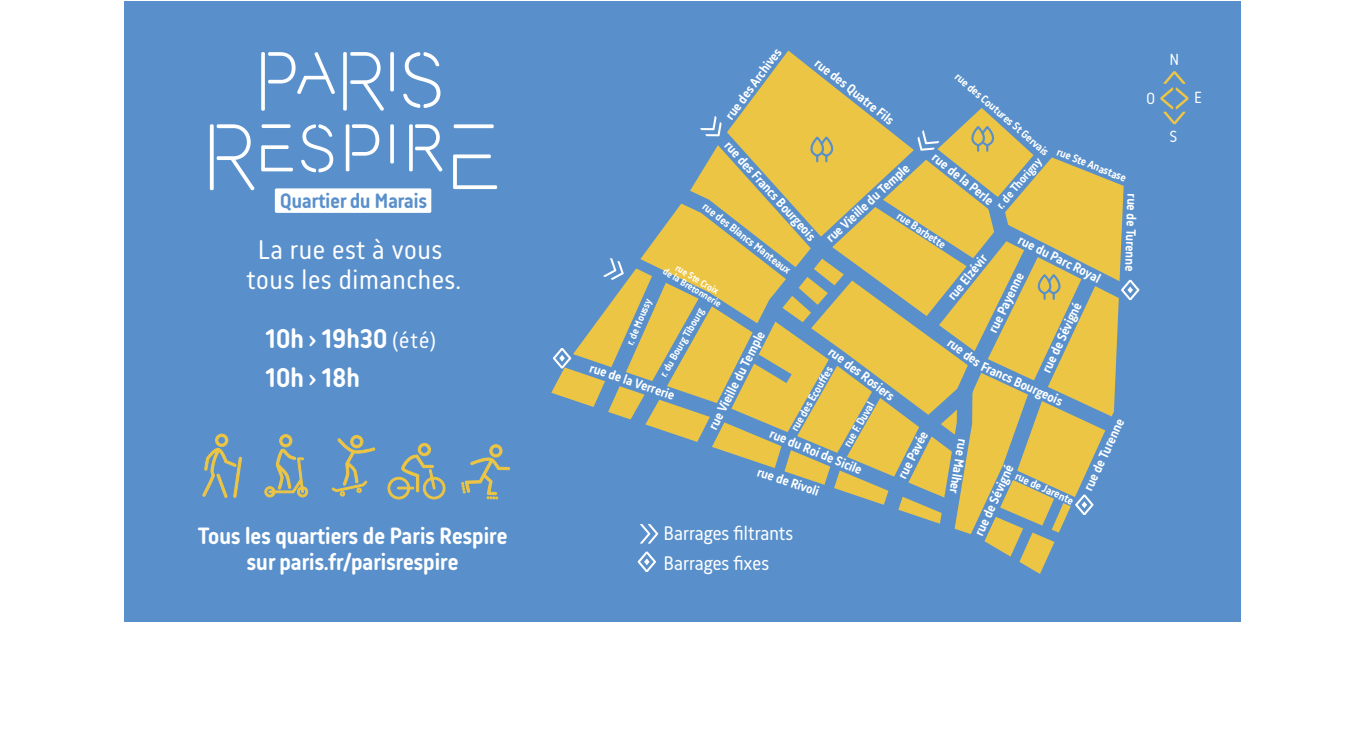
<style>
.page{position:relative;width:1365px;height:745px;background:#fff}
.page>*{position:absolute;margin:0;border:0;box-sizing:border-box;transform-origin:0 0}
.t1{font:27.74px/30px "Korb";color:#fff;text-align:center}
.t2{font:700 27.74px/39.3px "Korb";letter-spacing:-.025em;color:#fff}
.t3{font:700 24.15px/26.5px "Korb";letter-spacing:-.025em;color:#fff;text-align:center}
.t4{font:700 21.35px "Korb";letter-spacing:-.025em;color:#5990cb}
.t5{font:20.12px "Korb";letter-spacing:-.025em;color:#fff}
.t6{font:16.54px "Korb";color:#fff}
.t7{font:700 13.83px "Korb";color:#fff}
.t8{font:700 12.42px "Korb";color:#fff}
.t9{font:700 11.64px "Korb";color:#fff}
.t10{font:700 10.94px "Korb";color:#fff}
.t11{font:700 10.24px/9.5px "Korb";color:#fff;text-align:center}
.s1{font-weight:400;font-size:23.1px}
</style>
<div class="page">
<div style="left:124px;top:1px;width:1116px;height:620px;background:#5990cb"></div>
<svg style="left:768px;top:50px;width:372px;height:262px"></svg>
<svg style="left:1093px;top:255px;width:18px;height:251px"></svg>
<svg style="left:1120px;top:280px;width:19px;height:20px"></svg>
<svg style="left:553px;top:116px;width:540px;height:458px"></svg>
<svg style="left:1160px;top:71px;width:27px;height:53px"></svg>
<svg style="left:461px;top:444px;width:49px;height:55px"></svg>
<svg style="left:264px;top:434px;width:44px;height:63px"></svg>
<svg style="left:388px;top:443px;width:57px;height:56px"></svg>
<svg style="left:202px;top:433px;width:40px;height:64px"></svg>
<svg style="left:332px;top:435px;width:43px;height:61px"></svg>
<svg style="left:275px;top:188px;width:156px;height:25px;background:#fbfcfd"></svg>
<svg style="left:343px;top:52px;width:41px;height:59px"></svg>
<svg style="left:403px;top:52px;width:37px;height:56px"></svg>
<svg style="left:210px;top:124px;width:44px;height:66px"></svg>
<svg style="left:301px;top:124px;width:32px;height:48px"></svg>
<svg style="left:346px;top:124px;width:33px;height:47px"></svg>
<svg style="left:261px;top:145px;width:32px;height:26px"></svg>
<svg style="left:261px;top:124px;width:29px;height:4px"></svg>
<svg style="left:409px;top:124px;width:33px;height:47px"></svg>
<svg style="left:453px;top:154px;width:44px;height:35px"></svg>
<svg style="left:453px;top:124px;width:40px;height:4px"></svg>
<svg style="left:261px;top:52px;width:74px;height:59px"></svg>
<svg style="left:390px;top:52px;width:4px;height:39px"></svg>
<svg style="left:390px;top:124px;width:4px;height:39px"></svg>
<h3 class="t4" style="left:280px;top:188px;width:149px">Quartier du Marais</h3>
<h1 class="t1" style="left:246px;top:234px;width:216px">La rue est à vous tous les dimanches.</h1>
<h1 class="t2" style="left:265px;top:318px;width:172px">10h › 19h30 <span class="s1">(été)<br></span>10h › 18h</h1>
<h2 class="t3" style="left:198px;top:521px;width:311px">Tous les quartiers de Paris Respire sur paris.fr/parisrespire</h2>
<p class="t7" style="left:721px;top:113px;width:86px;rotate:-53deg">rue des Archives</p>
<p class="t7" style="left:820px;top:55px;width:99px;rotate:38deg">rue des Quatre Fils</p>
<p class="t9" style="left:960px;top:70px;width:122px;rotate:41deg">rue des Coutures St Gervais</p>
<p class="t7" style="left:732px;top:137px;width:131px;rotate:48deg">rue des Francs Bourgeois</p>
<p class="t9" style="left:1059px;top:145px;width:75px;rotate:22deg">rue Ste Anastase</p>
<p class="t7" style="left:938px;top:149px;width:76px;rotate:38deg">rue de la Perle</p>
<p class="t8" style="left:993px;top:202px;width:65px;rotate:-49deg">r. de Thorigny</p>
<p class="t7" style="left:822px;top:234px;width:110px;rotate:-43deg">rue Vieille du Temple</p>
<p class="t7" style="left:1140px;top:193px;width:80px;rotate:92deg">eur ed enne r uT</p>
<p class="t9" style="left:708px;top:199px;width:110px;rotate:38deg">rue des Blancs Manteaux</p>
<p class="t9" style="left:901px;top:209px;width:57px;rotate:34deg">rue Barbette</p>
<p class="t7" style="left:1022px;top:232px;width:92px;rotate:26deg">rue du Parc Royal</p>
<p class="t7" style="left:944px;top:293px;width:56px;rotate:-51deg">rue Elzévir</p>
<p class="t11" style="left:671px;top:258px;width:68px;rotate:31deg">rue Ste Croix<br>de la Bretonnerie</p>
<p class="t7" style="left:984px;top:328px;width:66px;rotate:-64deg">rue Payenne</p>
<p class="t10" style="left:624px;top:342px;width:51px;rotate:-68deg">r. de Moussy</p>
<p class="t7" style="left:1038px;top:368px;width:78px;rotate:-65deg">rue de Sévigné</p>
<p class="t10" style="left:657px;top:373px;width:79px;rotate:-60deg">r. du Bourg Tibourg</p>
<p class="t7" style="left:705px;top:425px;width:110px;rotate:-63deg">rue Vieille du Temple</p>
<p class="t7" style="left:953px;top:334px;width:40px;rotate:37deg">rue des</p>
<p class="t7" style="left:834px;top:343px;width:81px;rotate:37deg">rue des Rosiers</p>
<p class="t7" style="left:984px;top:358px;width:90px;rotate:24deg">Francs Bourgeois</p>
<p class="t7" style="left:592px;top:359px;width:91px;rotate:19deg">rue de la Verrerie</p>
<p class="t9" style="left:788px;top:426px;width:74px;rotate:-60deg">rue des Ecouffes</p>
<p class="t9" style="left:840px;top:442px;width:52px;rotate:-60deg">rue F. Duval</p>
<p class="t7" style="left:1080px;top:486px;width:80px;rotate:-65deg">rue de Turenne</p>
<p class="t7" style="left:773px;top:425px;width:100px;rotate:22deg">rue du Roi de Sicile</p>
<p class="t7" style="left:894px;top:474px;width:53px;rotate:-63deg">rue Pavée</p>
<p class="t7" style="left:970px;top:439px;width:57px;rotate:99deg">rue Malher</p>
<p class="t7" style="left:971px;top:531px;width:78px;rotate:-66deg">rue de Sévigné</p>
<p class="t7" style="left:760px;top:463px;width:66px;rotate:19deg">rue de Rivoli</p>
<p class="t9" style="left:1018px;top:469px;width:65px;rotate:24deg">rue de Jarente</p>
<h3 class="t5" style="left:663px;top:521px;width:131px">Barrages filtrants</h3>
<h3 class="t5" style="left:663px;top:551px;width:107px">Barrages fixes</h3>
<p class="t6" style="left:1169px;top:50px;width:11px">N</p>
<p class="t6" style="left:1146px;top:89px;width:11px">O</p>
<p class="t6" style="left:1193px;top:88px;width:9px">E</p>
<p class="t6" style="left:1169px;top:127px;width:9px">S</p>
</div>
